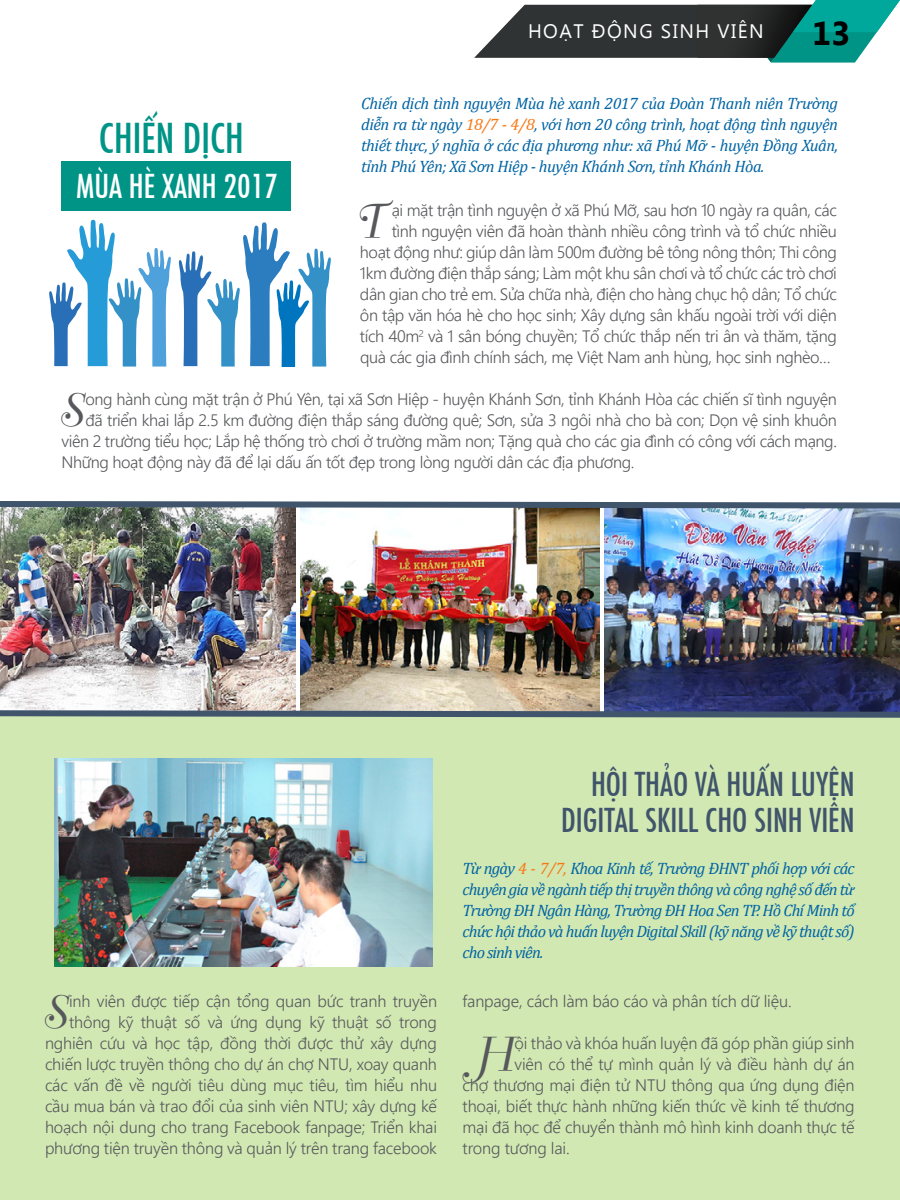
<style>
.page{position:relative;width:900px;height:1200px;background:#fff}
.page>*{position:absolute;margin:0;border:0;box-sizing:border-box;transform-origin:0 0}
.t1{font:46.2px "SFU Belle";color:#57585b}
.t2{font:45px "SFU Function Condensed";color:#009487}
.t3{font:36px/36px "SFU Function Condensed";color:#40546b;text-align:right}
.t4{font:36px "SFU Function Condensed";color:#fff}
.t5{font:700 33px "Segoe UI";color:#000}
.t6{font:19.5px "Segoe UI";letter-spacing:.075em;color:#fff}
.t7{font:300 16.5px/21px "Segoe UI";letter-spacing:-.025em;color:#57585b;text-align:right}
.t8{font:italic 16.5px/21px "Cambria";letter-spacing:-.05em;color:#0064a4;text-align:justify}
.s1{color:#f97712}
</style>
<div class="page">
<div style="left:0;top:716px;width:900px;height:484px;background:#d1e8b3"></div>
<svg style="left:474px;top:0;width:426px;height:63px"></svg>
<div style="left:61px;top:161px;width:230px;height:49px;background:#009487"></div>
<img style="left:61px;top:210px;width:230px;height:10px">
<svg style="left:49px;top:220px;width:122px;height:146px"></svg>
<svg style="left:178px;top:222px;width:153px;height:144px"></svg>
<img style="left:0;top:512px;width:295px;height:195px">
<img style="left:300px;top:512px;width:300px;height:195px">
<img style="left:604px;top:512px;width:296px;height:195px">
<img style="left:0;top:501px;width:900px;height:11px">
<svg style="left:0;top:707px;width:900px;height:11px;background:#6e7a87"></svg>
<img style="left:54px;top:759px;width:378px;height:207px">
<h2 class="t2" style="left:99px;top:103px;width:146px">CHIẾN DỊCH</h2>
<h3 class="t4" style="left:76px;top:158px;width:203px">MÙA HÈ XANH 2017</h3>
<p class="t6" style="left:528px;top:18px;width:237px">HOẠT ĐỘNG SINH VIÊN</p>
<h3 class="t5" style="left:812px;top:10px;width:39px">13</h3>
<p class="t8" style="left:361px;top:92px;width:478px">Chiến dịch tình nguyện Mùa hè xanh 2017 củ a Đoàn Thanh niên Trường diễn ra từ ngày <span class="s1">18/7 - 4/8</span>, với hơn 20 công trình, hoạ t độ ng tình nguyện thiết thực, ý nghĩa ở các địa phương như: xã Phú Mỡ - huyện Đồng Xuân, tỉnh Phú Yên; Xã Sơn Hiệp - huyện Khánh Sơn, tỉnh Khánh Hòa.</p>
<h1 class="t1" style="left:353px;top:185px;width:32px">T</h1>
<p class="t7" style="left:392px;top:199px;width:447px">ại mặt trận tình nguyện ở xã Phú Mỡ, sau hơn 10 ngày ra quân, các</p>
<p class="t7" style="left:392px;top:220px;width:447px">tình nguyện viên đã hoà n thà nh nhiều công trình và tổ chức nhiều</p>
<p class="t7" style="left:360px;top:241px;width:478px">hoạt động như: giúp dân làm 500m đường bê tông nông thôn; Thi công</p>
<p class="t7" style="left:360px;top:262px;width:478px">1km đường điện thắp sáng; Làm một khu sân chơi và tổ chức các trò chơi</p>
<p class="t7" style="left:360px;top:283px;width:478px">dân gian cho trẻ em. Sửa chữa nhà, điện cho hàng chục hộ dân; Tổ chức</p>
<p class="t7" style="left:360px;top:304px;width:478px">ôn tập văn hóa hè cho học sinh; Xây dựng sân khấu ngoài trời với diện</p>
<p class="t7" style="left:360px;top:325px;width:478px">tích 40m<sup>2</sup> và 1 sân bóng chuyền; Tổ chức thắp nến tri ân và thăm, tặng</p>
<p class="t7" style="left:360px;top:346px;width:472px">quà các gia đình chính sách, mẹ Việt Nam anh hùng, học sinh nghèo…</p>
<h1 class="t1" style="left:56px;top:374px;width:27px">S</h1>
<p class="t7" style="left:86px;top:388px;width:753px">ong hà nh cù ng mặt trậ n ở Phú Yên, tại xã Sơn Hiệp - huyện Khánh Sơn, tỉnh Khánh Hòa các chiến sĩ tình nguyện</p>
<p class="t7" style="left:86px;top:409px;width:753px">đã triển khai lắp 2.5 km đường điện thắp sáng đường quê; Sơn, sửa 3 ngôi nhà cho bà con; Dọn vệ sinh khuôn</p>
<p class="t7" style="left:62px;top:430px;width:777px">viên 2 trường tiểu học; Lắp hệ thống trò chơi ở trường mầm non; Tặng quà cho các gia đình có công với cách mạng.</p>
<p class="t7" style="left:62px;top:451px;width:574px">Những hoạt động này đã để lại dấu ấn tốt đẹp trong lòng người dân các địa phương.</p>
<h3 class="t3" style="left:561px;top:763px;width:295px">HỘI THẢO VÀ HUẤN LUYỆN<br>DIGITAL SKILL CHO SINH VIÊN</h3>
<p class="t8" style="left:463px;top:857px;width:394px">Từ ngày <span class="s1">4 - 7/7,</span> Khoa Kinh tế, Trường ĐHNT phối hợp với các chuyên gia về ngành tiếp thị truyền thông và công nghệ số đến từ Trường ĐH Ngân Hàng, Trường ĐH Hoa Sen TP. Hồ Chí Minh tổ chức hội thảo và huấn luyện Digital Skill (kỹ năng về kỹ thuật số) cho sinh viên.</p>
<p class="t7" style="left:45px;top:990px;width:394px">inh viên được tiếp cận tổng quan bức tranh truyền thông kỹ thuật số và ứng dụng kỹ thuật số trong nghiên cứu và học tập, đồng thời được thử xây dựng chiến lược truyền thông cho dự án chợ NTU, xoay quanh các vấn đề về người tiêu dùng mục tiêu, tìm hiểu nhu cầu mua bán và trao đổi của sinh viên NTU; xây dựng kế hoạch nội dung cho trang Facebook fanpage; Triển khai phương tiện truyền thông và quản lý trên trang facebook</p>
<p class="t7" style="left:463px;top:990px;width:331px">fanpage, cách làm báo cáo và phân tích dữ liệu.</p>
<h1 class="t1" style="left:39px;top:975px;width:27px">S</h1>
<p class="t7" style="left:515px;top:1032px;width:342px">ội thảo và khóa huấn luyện đã góp phần giúp sinh</p>
<p class="t7" style="left:515px;top:1053px;width:342px">viên có thể tự mình quản lý và điều hành dự án</p>
<p class="t7" style="left:463px;top:1074px;width:394px">chợ thương mại điện tử NTU thông qua ứng dụng điện</p>
<p class="t7" style="left:463px;top:1095px;width:394px">thoại, biết thực hành những kiến thức về kinh tế thương</p>
<p class="t7" style="left:463px;top:1116px;width:394px">mại đã học để chuyển thành mô hình kinh doanh thực tế</p>
<p class="t7" style="left:463px;top:1137px;width:109px">trong tương lai.</p>
<h1 class="t1" style="left:473px;top:1017px;width:38px">H</h1>
</div>
